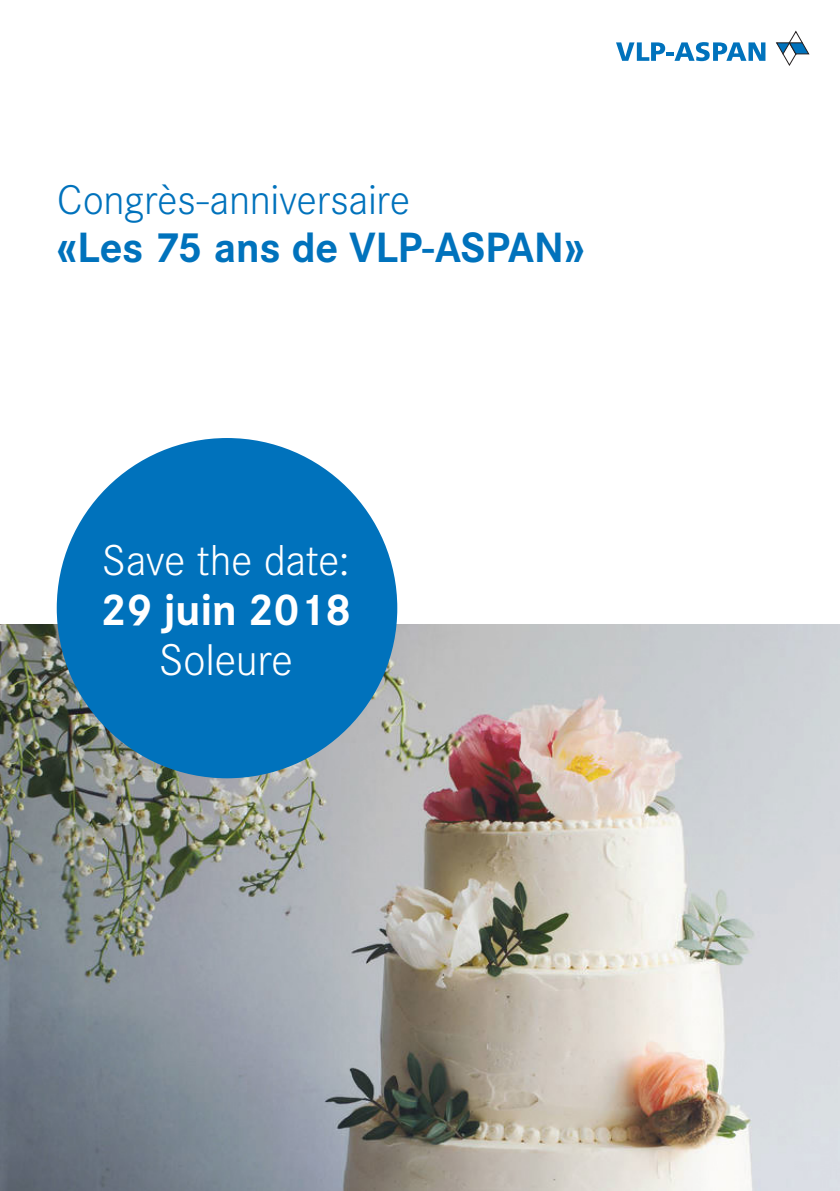
<style>
.page{position:relative;width:840px;height:1191px;background:#fff}
.page>*{position:absolute;margin:0;border:0;box-sizing:border-box;transform-origin:0 0}
.Save_the_Date_Datum{font:700 46px "Corporate S";letter-spacing:-.01em;color:#fff}
.Save_the_Date_Datum-2{font:300 46px "Corporate S";letter-spacing:-.01em;color:#fff}
.Save_the_date____Or{font:300 44.8px "Corporate S";letter-spacing:-.01em;color:#fff}
.Titel_des_Events_Vor{font:700 44px "Corporate S";letter-spacing:-.015em;color:#0072bc}
.Art_des_Events_Vorde{font:300 43px "Corporate S";letter-spacing:-.01em;color:#0072bc}
</style>
<div class="page">
<img style="left:0;top:624px;width:839px;height:567px">
<svg style="left:775px;top:31px;width:34px;height:35px"></svg>
<svg style="left:616px;top:42px;width:149px;height:19px"></svg>
<div style="left:57px;top:438px;width:340px;height:340px;background:#0072bc;border-radius:50%"></div>
<p class="Art_des_Events_Vorde" style="left:57px;top:176px;width:355px">Congrès-anniversaire</p>
<p class="Titel_des_Events_Vor" style="left:57px;top:222px;width:529px">«Les 75 ans de VLP-ASPAN»</p>
<p class="Save_the_date____Or" style="left:102px;top:535px;width:249px">Save the date:</p>
<p class="Save_the_Date_Datum" style="left:100px;top:583px;width:252px">29 juin 2018</p>
<p class="Save_the_Date_Datum-2" style="left:159px;top:634px;width:136px">Soleure</p>
</div>
